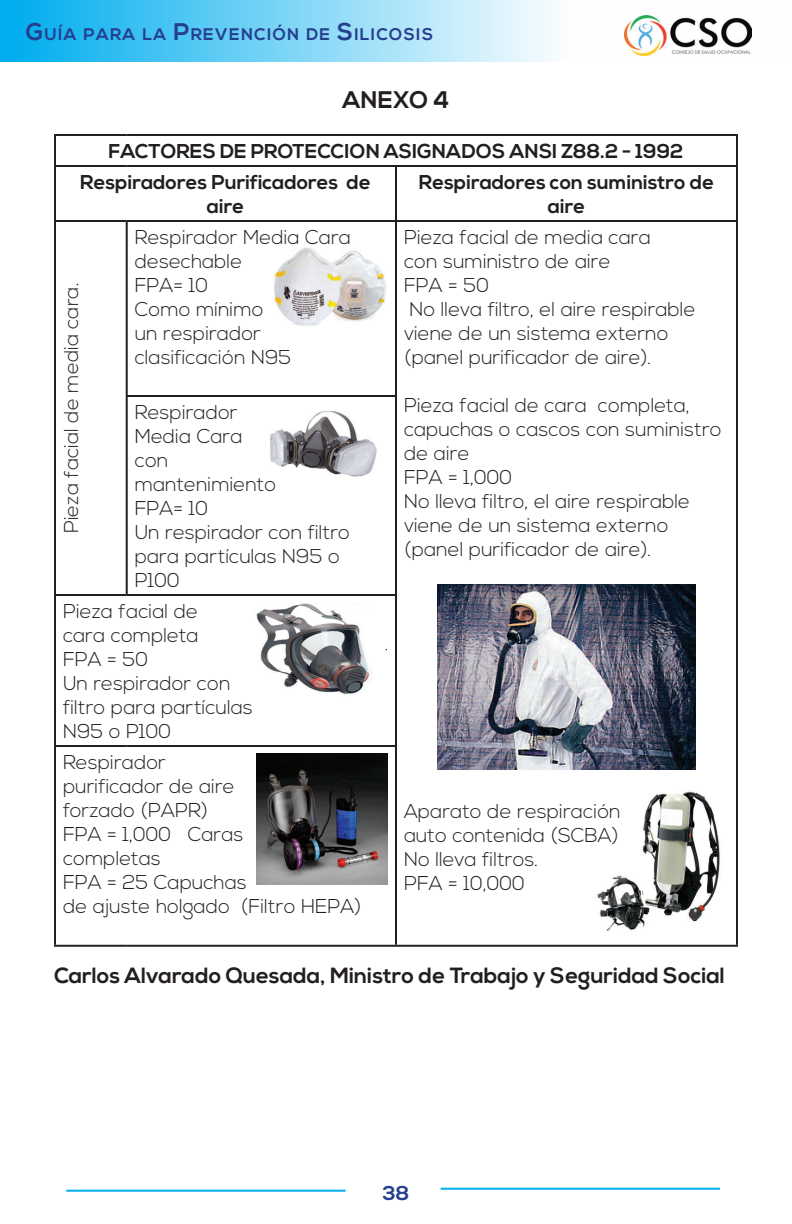
<style>
.page{position:relative;width:792px;height:1224px;background:#fff}
.page>*{position:absolute;margin:0;border:0;box-sizing:border-box;transform-origin:0 0}
.t1{font:700 24px "Nexa";color:#231f20}
.t2{font:700 22px "Nexa";color:#231f20}
.t3{font:300 20px/24px "Nexa";color:#231f20}
.t4{font:700 20px/31px "Nexa";color:#231f20}
.t5{font:700 20px "Nexa";color:#253f8e}
.t6{font:700 16.8px "Nexa";letter-spacing:.07em;color:#253f8e}
.s1{font-size:24px}
</style>
<div class="page">
<svg style="left:0;top:0;width:652px;height:62px"></svg>
<hr style="left:66px;top:1190px;width:280px;height:2px;background:#00aeef">
<hr style="left:441px;top:1188px;width:279px;height:2px;background:#00aeef">
<img style="left:625px;top:16px;width:127px;height:40px">
<hr style="left:791px;top:0;width:1px;height:62px;background:#00aeef">
<img style="left:597px;top:791px;width:123px;height:140px">
<img style="left:256px;top:603px;width:131px;height:91px">
<img style="left:270px;top:411px;width:107px;height:66px">
<hr style="left:54px;top:134px;width:73px;height:2px;background:#231f20">
<hr style="left:54px;top:136px;width:2px;height:29px;background:#231f20">
<hr style="left:127px;top:134px;width:269px;height:2px;background:#231f20">
<hr style="left:396px;top:134px;width:342px;height:2px;background:#231f20">
<hr style="left:736px;top:136px;width:2px;height:29px;background:#231f20">
<hr style="left:54px;top:165px;width:73px;height:2px;background:#231f20">
<hr style="left:54px;top:167px;width:2px;height:53px;background:#231f20">
<hr style="left:127px;top:165px;width:269px;height:2px;background:#231f20">
<hr style="left:396px;top:165px;width:342px;height:2px;background:#231f20">
<hr style="left:395px;top:167px;width:2px;height:53px;background:#231f20">
<hr style="left:736px;top:167px;width:2px;height:53px;background:#231f20">
<hr style="left:54px;top:220px;width:73px;height:2px;background:#231f20">
<hr style="left:54px;top:222px;width:2px;height:174px;background:#231f20">
<hr style="left:127px;top:220px;width:269px;height:2px;background:#231f20">
<hr style="left:126px;top:222px;width:2px;height:173px;background:#231f20">
<hr style="left:396px;top:220px;width:342px;height:2px;background:#231f20">
<hr style="left:395px;top:222px;width:2px;height:173px;background:#231f20">
<hr style="left:736px;top:222px;width:2px;height:174px;background:#231f20">
<hr style="left:54px;top:396px;width:2px;height:198px;background:#231f20">
<hr style="left:126px;top:395px;width:271px;height:2px;background:#231f20">
<hr style="left:126px;top:397px;width:2px;height:197px;background:#231f20">
<hr style="left:395px;top:397px;width:2px;height:197px;background:#231f20">
<hr style="left:736px;top:396px;width:2px;height:199px;background:#231f20">
<hr style="left:54px;top:594px;width:73px;height:2px;background:#231f20">
<hr style="left:54px;top:596px;width:2px;height:149px;background:#231f20">
<hr style="left:127px;top:594px;width:270px;height:2px;background:#231f20">
<hr style="left:395px;top:596px;width:2px;height:149px;background:#231f20">
<hr style="left:736px;top:595px;width:2px;height:151px;background:#231f20">
<hr style="left:54px;top:745px;width:73px;height:2px;background:#231f20">
<hr style="left:54px;top:747px;width:2px;height:198px;background:#231f20">
<hr style="left:127px;top:745px;width:270px;height:2px;background:#231f20">
<hr style="left:395px;top:747px;width:2px;height:198px;background:#231f20">
<hr style="left:736px;top:746px;width:2px;height:199px;background:#231f20">
<hr style="left:54px;top:945px;width:73px;height:2px;background:#231f20">
<hr style="left:127px;top:945px;width:269px;height:2px;background:#231f20">
<hr style="left:396px;top:945px;width:342px;height:2px;background:#231f20">
<img style="left:437px;top:584px;width:259px;height:186px">
<img style="left:274px;top:248px;width:112px;height:78px">
<img style="left:256px;top:753px;width:131px;height:131px">
<p class="t6" style="left:26px;top:24px;width:408px"><span class="s1">G</span>UÍA PARA LA <span class="s1">P</span>REVENCIÓN DE <span class="s1">S</span>ILICOSIS</p>
<p class="t1" style="left:342px;top:86px;width:109px">ANEXO 4</p>
<p class="t4" style="left:80px;top:136px;width:605px;text-indent:28px">FACTORES DE PROTECCION ASIGNADOS ANSI Z88.2 - 1992<br>Respiradores Purificadores de</p>
<p class="t4" style="left:207px;top:191px;width:39px">aire</p>
<p class="t4" style="left:419px;top:171px;width:297px;line-height:24px;text-align:center">Respiradores con suministro de aire</p>
<p class="t3" style="left:135px;top:226px;width:218px">Respirador Media Cara desechable<br>FPA= 10<br>Como mínimo<br>un respirador clasificación N95</p>
<p class="t3" style="left:404px;top:226px;width:293px">Pieza facial de media cara<br>con suministro de aire<br>FPA = 50<br>No lleva filtro, el aire respirable viene de un sistema externo (panel purificador de aire).</p>
<p class="t3" style="left:404px;top:394px;width:319px">Pieza facial de cara completa, capuchas o cascos con suministro de aire<br>FPA = 1,000<br>No lleva filtro, el aire respirable viene de un sistema externo (panel purificador de aire).</p>
<p class="t3" style="left:60px;top:533px;width:252px;rotate:-90deg">Pieza facial de media cara.</p>
<p class="t3" style="left:135px;top:401px;width:217px">Respirador<br>Media Cara<br>con<br>mantenimiento<br>FPA= 10<br>Un respirador con filtro para partículas N95 o<br>P100</p>
<p class="t3" style="left:63px;top:600px;width:191px">Pieza facial de<br>cara completa<br>FPA = 50<br>Un respirador con filtro para partículas<br>N95 o P100</p>
<p class="t3" style="left:63px;top:751px;width:300px">Respirador<br>purificador de aire<br>forzado (PAPR)<br>FPA = 1,000 Caras<br>completas<br>FPA = 25 Capuchas<br>de ajuste holgado (Filtro HEPA)</p>
<p class="t3" style="left:404px;top:800px;width:218px">Aparato de respiración auto contenida (SCBA)<br>No lleva filtros.<br>PFA = 10,000</p>
<p class="t2" style="left:54px;top:963px;width:672px">Carlos Alvarado Quesada, Ministro de Trabajo y Seguridad Social</p>
<p class="t5" style="left:383px;top:1182px;width:28px">38</p>
</div>
